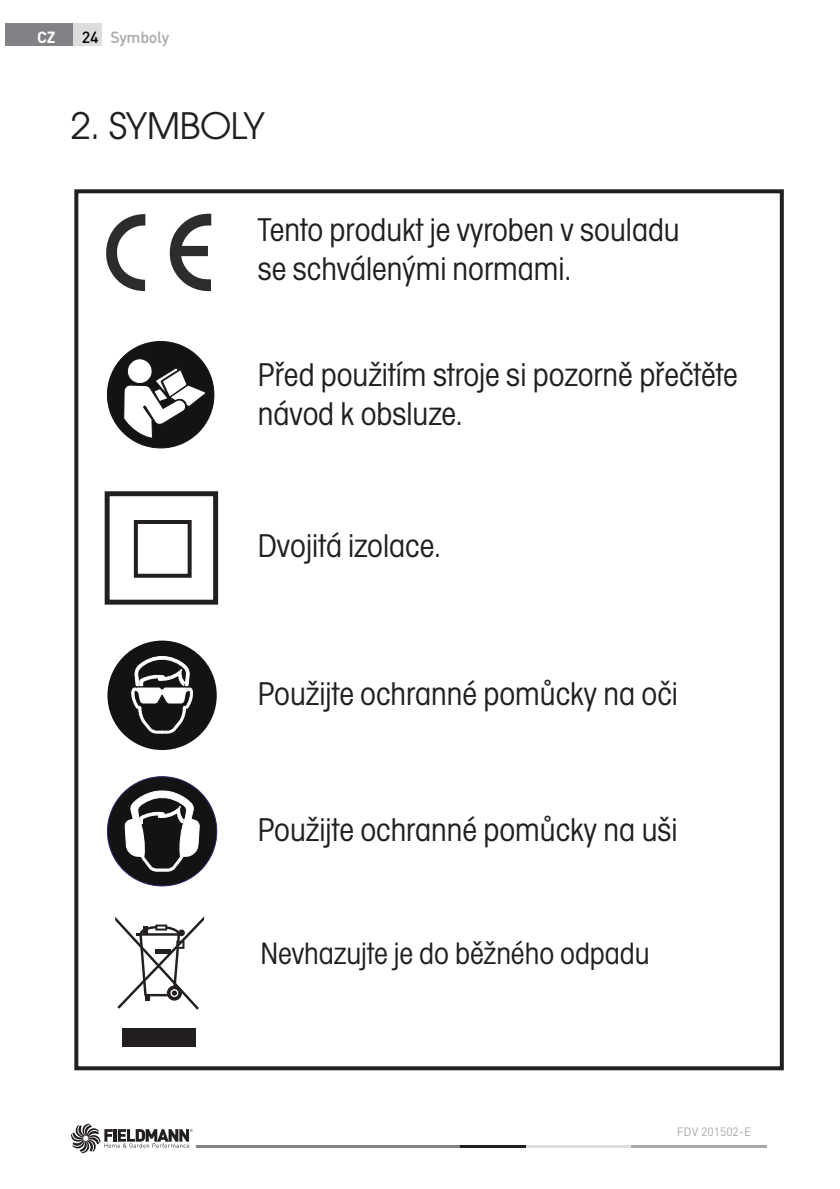
<style>
.page{position:relative;width:840px;height:1189px;background:#fff}
.page>*{position:absolute;margin:0;border:0;box-sizing:border-box;transform-origin:0 0}
.t1{font:40px "Avant Gar Got Itc TOT Boo";letter-spacing:-.02em;color:#231f20}
.t2{font:34px/38.8px "Avant Gar Got Itc TOT Boo Con";color:#231f20}
.t3{font:32px "Avant Gar Got Itc TOT Boo Con";letter-spacing:-.005em;color:#231f20}
.t4{font:500 16px "DIN Pro";letter-spacing:-.02em;color:#a8a9ad}
.t5{font:700 16px "DIN Pro";color:#fff}
.t6{font:12px "DIN Pro";color:#a8a9ad}
.s1{color:#000}
</style>
<div class="page">
<hr style="left:630px;top:1144px;width:136px;height:3px;background:#a8a9ad">
<hr style="left:525px;top:1144px;width:105px;height:3px;background:#dcdddf">
<hr style="left:196px;top:1144px;width:264px;height:3px;background:#808285">
<hr style="left:460px;top:1144px;width:65px;height:3px;background:#231f20">
<svg style="left:71px;top:1123px;width:122px;height:29px"></svg>
<svg style="left:115px;top:916px;width:89px;height:93px"></svg>
<div style="left:122px;top:1027px;width:74px;height:19px;background:#231f20"></div>
<div style="left:105px;top:492px;width:112px;height:111px;border:4px solid #231f20"></div>
<div style="left:105px;top:491px;width:113px;height:113px;border:3px solid #231f20"></div>
<div style="left:134px;top:520px;width:57px;height:57px;border:4px solid #231f20"></div>
<svg style="left:169px;top:213px;width:42px;height:79px"></svg>
<svg style="left:106px;top:214px;width:39px;height:77px"></svg>
<div style="left:107px;top:341px;width:107px;height:107px;background:#111413;border-radius:50%"></div>
<div style="left:127px;top:359px;width:25px;height:24px;background:#fff;border-radius:50%"></div>
<div style="left:127px;top:358px;width:25px;height:26px;border:1px solid #111413;border-radius:50%"></div>
<svg style="left:123px;top:367px;width:82px;height:71px"></svg>
<div style="left:107px;top:640px;width:110px;height:110px;background:#111413;border-radius:50%"></div>
<svg style="left:131px;top:656px;width:61px;height:77px"></svg>
<div style="left:107px;top:776px;width:110px;height:109px;background:#111413;border-radius:50%"></div>
<svg style="left:125px;top:790px;width:74px;height:81px"></svg>
<div style="left:74px;top:189px;width:709px;height:881px;border:4px solid #231f20"></div>
<div style="left:5px;top:23px;width:68px;height:23px;background:#808285"></div>
<div style="left:73px;top:23px;width:29px;height:23px;background:#dcdddf"></div>
<p class="t5" style="left:37px;top:26px;width:20px">CZ</p>
<p class="t4" style="left:82px;top:24px;width:89px"><span class="s1">24</span> Symboly</p>
<p class="t1" style="left:71px;top:103px;width:195px">2. SYMBOLY</p>
<p class="t2" style="left:258px;top:212px;width:423px">Tento produkt je vyroben v souladu se schválenými normami.</p>
<p class="t2" style="left:258px;top:357px;width:481px">Před použitím stroje si pozorně přečtěte návod k obsluze.</p>
<p class="t2" style="left:258px;top:528px;width:184px">Dvojitá izolace.</p>
<p class="t2" style="left:258px;top:675px;width:421px">Pou iž jte ochranné pomůcky na o ič</p>
<p class="t2" style="left:258px;top:811px;width:421px">Pou iž jte ochranné pomůcky na u i</p>
<p class="t2" style="left:657px;top:811px;width:16px">š</p>
<p class="t3" style="left:260px;top:935px;width:390px">Nevhazujte je do běžného odpadu</p>
<p class="t6" style="left:676px;top:1121px;width:76px">FDV 201502-E</p>
</div>
